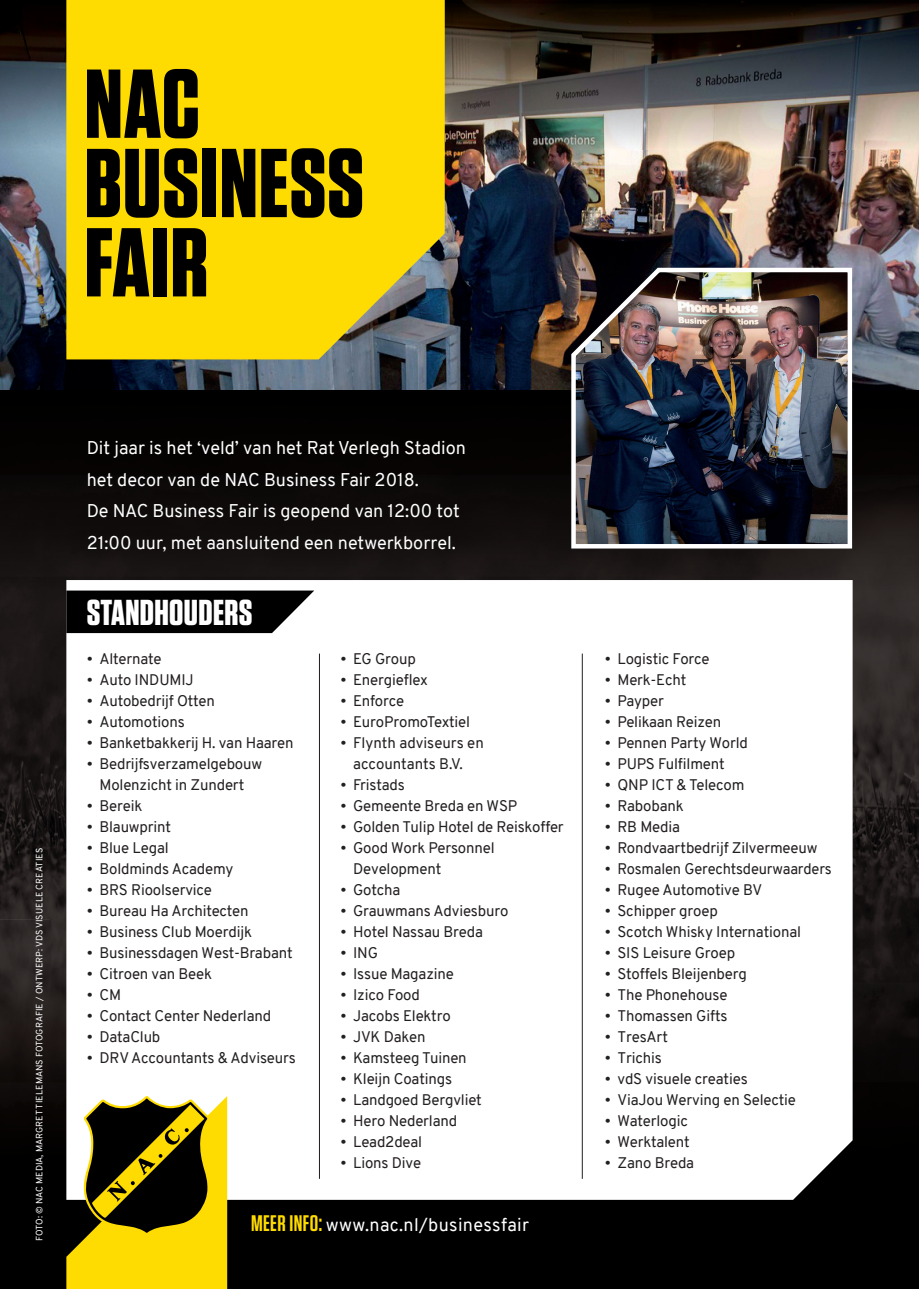
<style>
.page{position:relative;width:919px;height:1289px;background:#fff}
.page>*{position:absolute;margin:0;border:0;box-sizing:border-box;transform-origin:0 0}
.t1{font:700 97.5px/79.2px "Tungsten";letter-spacing:.01em;color:#000}
.t2{font:700 36px "Tungsten";letter-spacing:.01em;color:#fff}
.t3{font:18px/31.5px "Overpass";color:#fff}
.t4{font:18px "Overpass";letter-spacing:.02em;color:#fff}
.t5{font:15px/21px "Overpass";letter-spacing:-.01em;color:#231f20;text-align:center}
.t6{font:9px "Overpass";letter-spacing:.01em;color:#fff}
.s1{font-family:"Tungsten";font-weight:600;font-size:22.5px;color:#ffdc01}
</style>
<div class="page">
<img style="left:0;top:590px;width:51px;height:378px">
<img style="left:51px;top:590px;width:867px;height:378px">
<img style="left:51px;top:1288px;width:511px;height:1px">
<img style="left:561px;top:1288px;width:357px;height:1px">
<img style="left:0;top:149px;width:918px;height:441px">
<img style="left:0;top:0;width:918px;height:149px">
<img style="left:0;top:968px;width:918px;height:320px">
<svg style="left:66px;top:580px;width:786px;height:619px"></svg>
<hr style="left:319px;top:653px;width:1px;height:525px;background:#231f20">
<hr style="left:582px;top:653px;width:1px;height:525px;background:#231f20">
<div style="left:66px;top:0;width:378px;height:359px;background:#ffdc01"></div>
<svg style="left:66px;top:590px;width:248px;height:43px;background:#181818"></svg>
<img style="left:569px;top:265px;width:285px;height:286px">
<svg style="left:66px;top:1095px;width:161px;height:193px;background:#96861e"></svg>
<h1 class="t1" style="left:85px;top:67px;width:281px">NAC<br>BUSINESS<br>FAIR</h1>
<p class="t6" style="left:33px;top:1241px;width:395px;rotate:-90deg">FOTO: © NAC MEDIA, MARGRET TIELEMANS FOTOGRAFIE / ONTWERP: VDS VISUELE CREATIES</p>
<p class="t3" style="left:87px;top:432px;width:380px">Dit jaar is het ‘veld’ van het Rat Verlegh Stadion het decor van de NAC Business Fair 2018.<br>De NAC Business Fair is geopend van 12:00 tot 21:00 uur, met aansluitend een netwerkborrel.</p>
<h2 class="t2" style="left:87px;top:593px;width:167px">STANDHOUDERS</h2>
<p class="t5" style="left:87px;top:648px;width:76px">• Alternate</p>
<p class="t5" style="left:87px;top:669px;width:108px">• Auto INDUMIJ</p>
<p class="t5" style="left:87px;top:690px;width:130px">• Autobedrijf Otten</p>
<p class="t5" style="left:87px;top:711px;width:99px">• Automotions</p>
<p class="t5" style="left:87px;top:732px;width:208px">• Banketbakkerij H. van Haaren</p>
<p class="t5" style="left:87px;top:753px;width:177px">• Bedrijfsverzamelgebouw<br>Molenzicht in Zundert</p>
<p class="t5" style="left:87px;top:795px;width:57px">• Bereik</p>
<p class="t5" style="left:87px;top:816px;width:86px">• Blauwprint</p>
<p class="t5" style="left:87px;top:837px;width:83px">• Blue Legal</p>
<p class="t5" style="left:87px;top:858px;width:148px">• Boldminds Academy</p>
<p class="t5" style="left:87px;top:879px;width:127px">• BRS Rioolservice</p>
<p class="t5" style="left:87px;top:900px;width:163px">• Bureau Ha Architecten</p>
<p class="t5" style="left:87px;top:921px;width:167px">• Business Club Moerdijk</p>
<p class="t5" style="left:87px;top:942px;width:207px">• Businessdagen West-Brabant</p>
<p class="t5" style="left:87px;top:963px;width:127px">• Citroen van Beek</p>
<p class="t5" style="left:87px;top:984px;width:36px">• CM</p>
<p class="t5" style="left:87px;top:1005px;width:186px">• Contact Center Nederland</p>
<p class="t5" style="left:87px;top:1026px;width:75px">• DataClub</p>
<p class="t5" style="left:87px;top:1047px;width:211px">• DRV Accountants &amp; Adviseurs</p>
<p class="t5" style="left:340px;top:648px;width:77px">• EG Group</p>
<p class="t5" style="left:340px;top:669px;width:89px">• Energieflex</p>
<p class="t5" style="left:340px;top:690px;width:65px">• Enforce</p>
<p class="t5" style="left:340px;top:711px;width:131px">• EuroPromoTextiel</p>
<p class="t5" style="left:340px;top:732px;width:145px">• Flynth adviseurs en accountants B.V.</p>
<p class="t5" style="left:340px;top:774px;width:66px">• Fristads</p>
<p class="t5" style="left:340px;top:795px;width:178px">• Gemeente Breda en WSP</p>
<p class="t5" style="left:340px;top:816px;width:225px">• Golden Tulip Hotel de Reiskoffer</p>
<p class="t5" style="left:353px;top:837px;width:143px;text-align:left;text-indent:-13px">• Good Work Personnel<br>Development</p>
<p class="t5" style="left:340px;top:879px;width:61px">• Gotcha</p>
<p class="t5" style="left:340px;top:900px;width:170px">• Grauwmans Adviesburo</p>
<p class="t5" style="left:340px;top:921px;width:144px">• Hotel Nassau Breda</p>
<p class="t5" style="left:340px;top:942px;width:39px">• ING</p>
<p class="t5" style="left:340px;top:963px;width:115px">• Issue Magazine</p>
<p class="t5" style="left:340px;top:984px;width:81px">• Izico Food</p>
<p class="t5" style="left:340px;top:1005px;width:112px">• Jacobs Elektro</p>
<p class="t5" style="left:340px;top:1026px;width:87px">• JVK Daken</p>
<p class="t5" style="left:340px;top:1047px;width:128px">• Kamsteeg Tuinen</p>
<p class="t5" style="left:340px;top:1068px;width:113px">• Kleijn Coatings</p>
<p class="t5" style="left:340px;top:1089px;width:143px">• Landgoed Bergvliet</p>
<p class="t5" style="left:340px;top:1110px;width:118px">• Hero Nederland</p>
<p class="t5" style="left:340px;top:1131px;width:83px">• Lead2deal</p>
<p class="t5" style="left:340px;top:1152px;width:82px">• Lions Dive</p>
<p class="t4" style="left:251px;top:1212px;width:279px"><span class="s1">MEER INFO:</span> www.nac.nl/businessfair</p>
<p class="t5" style="left:604px;top:648px;width:106px">• Logistic Force</p>
<p class="t5" style="left:604px;top:669px;width:83px">• Merk-Echt</p>
<p class="t5" style="left:604px;top:690px;width:61px">• Payper</p>
<p class="t5" style="left:604px;top:711px;width:118px">• Pelikaan Reizen</p>
<p class="t5" style="left:604px;top:732px;width:145px">• Pennen Party World</p>
<p class="t5" style="left:604px;top:753px;width:121px">• PUPS Fulfilment</p>
<p class="t5" style="left:604px;top:774px;width:141px">• QNP ICT &amp; Telecom</p>
<p class="t5" style="left:604px;top:795px;width:80px">• Rabobank</p>
<p class="t5" style="left:604px;top:816px;width:77px">• RB Media</p>
<p class="t5" style="left:604px;top:837px;width:214px">• Rondvaartbedrijf Zilvermeeuw</p>
<p class="t5" style="left:604px;top:858px;width:228px">• Rosmalen Gerechtsdeurwaarders</p>
<p class="t5" style="left:604px;top:879px;width:159px">• Rugee Automotive BV</p>
<p class="t5" style="left:604px;top:900px;width:115px">• Schipper groep</p>
<p class="t5" style="left:604px;top:921px;width:198px">• Scotch Whisky International</p>
<p class="t5" style="left:604px;top:942px;width:132px">• SIS Leisure Groep</p>
<p class="t5" style="left:604px;top:963px;width:144px">• Stoffels Bleijenberg</p>
<p class="t5" style="left:604px;top:984px;width:124px">• The Phonehouse</p>
<p class="t5" style="left:604px;top:1005px;width:124px">• Thomassen Gifts</p>
<p class="t5" style="left:604px;top:1026px;width:65px">• TresArt</p>
<p class="t5" style="left:604px;top:1047px;width:58px">• Trichis</p>
<p class="t5" style="left:604px;top:1068px;width:144px">• vdS visuele creaties</p>
<p class="t5" style="left:604px;top:1089px;width:193px">• ViaJou Werving en Selectie</p>
<p class="t5" style="left:604px;top:1110px;width:85px">• Waterlogic</p>
<p class="t5" style="left:604px;top:1131px;width:87px">• Werktalent</p>
<p class="t5" style="left:604px;top:1152px;width:91px">• Zano Breda</p>
</div>
